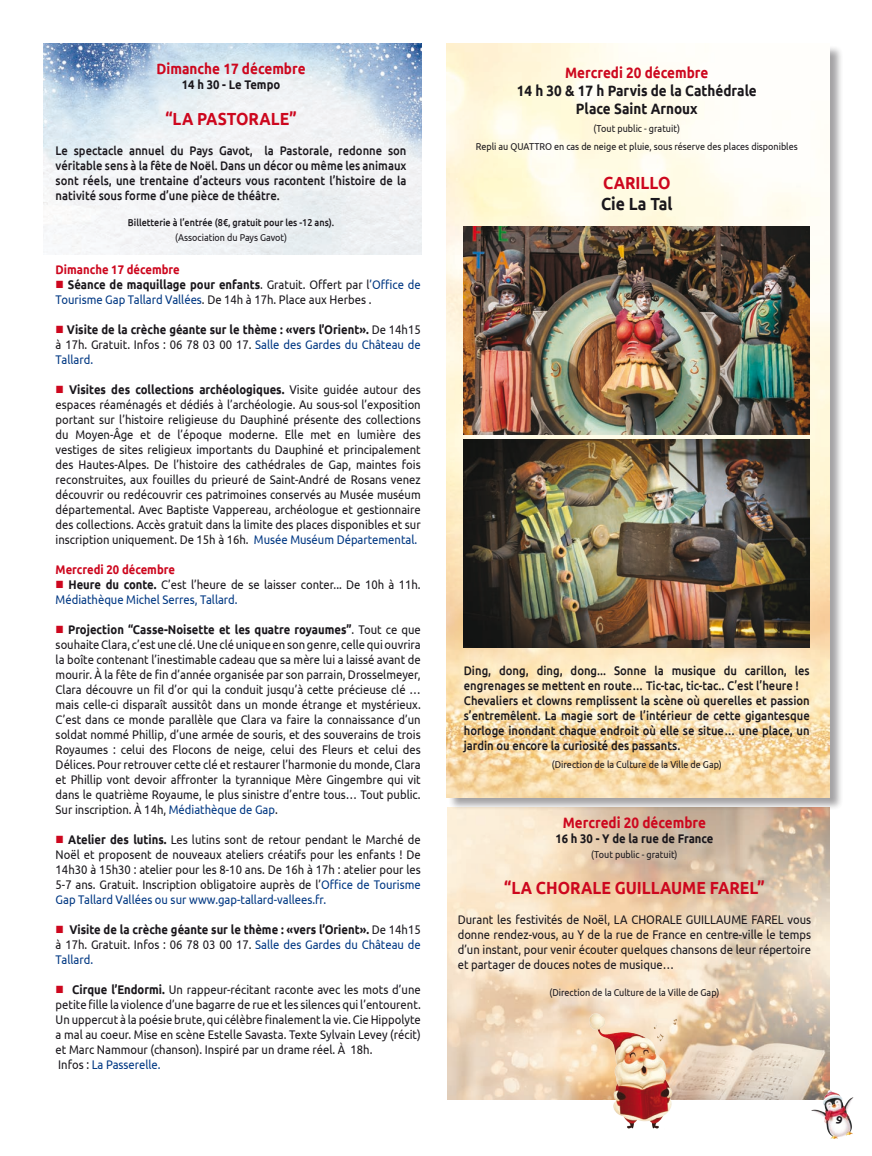
<style>
.page{position:relative;width:872px;height:1156px;background:#fff}
.page>*{position:absolute;margin:0;border:0;box-sizing:border-box;transform-origin:0 0}
.t1{font:700 17.5px "Ubuntu";color:#cd071e;scale:.9 1}
.t2{font:700 17.5px "Ubuntu";color:#1a171c;scale:.9 1}
.t3{font:700 15px "Ubuntu";color:#cd071e;scale:.9 1}
.t4{font:700 15px "Ubuntu";color:#1a171c;scale:.9 1}
.t5{font:12.5px/15px "Ubuntu";color:#1a171c;text-align:justify;scale:.9 1}
.t6{font:500 12.5px/15px "Ubuntu";color:#1a171c;text-align:justify;scale:.9 1}
.t7{font:700 12.5px/15px "Ubuntu";color:#1a171c;text-align:justify;scale:.9 1}
.t8{font:700 12.5px "Ubuntu";color:#cd071e;scale:.9 1}
.t9{font:12.5px "Ubuntu";color:#003883;scale:.9 1}
.t10{font:10px "Ubuntu";color:#1a171c;scale:.9 1}
.t11{font:500 10px "Ubuntu";color:#1a171c;scale:.9 1}
.s1{color:#cd071e}
.s2{font-weight:700}
.s3{color:#003883}
.s4{font-weight:400}
.s5{font-weight:400;color:#003883}
.s6{color:#1a171c}
</style>
<div class="page">
<img style="left:447px;top:811px;width:383px;height:288px">
<img style="left:810px;top:1087px;width:44px;height:52px">
<img style="left:43px;top:44px;width:378px;height:210px">
<div style="left:447px;top:44px;width:397px;height:767px;background:#1a171c;opacity:.5"></div>
<img style="left:446px;top:44px;width:383px;height:752px">
<img style="left:464px;top:227px;width:345px;height:207px">
<img style="left:575px;top:1008px;width:129px;height:121px">
<img style="left:464px;top:439px;width:345px;height:208px">
<svg style="left:835px;top:1114px;width:8px;height:10px"></svg>
<p class="t3" style="left:157px;top:60px;width:167px">Dimanche 17 décembre</p>
<p class="t7" style="left:182px;top:77px;width:111px">14 h 30 - Le Tempo</p>
<p class="t1" style="left:165px;top:108px;width:147px">“LA PASTORALE”</p>
<p class="t6" style="left:56px;top:143px;width:391px">Le spectacle annuel du Pays Gavot, la Pastorale, redonne son véritable sens à la fête de Noël. Dans un décor ou même les animaux sont réels, une trentaine d’acteurs vous racontent l’histoire de la nativité sous forme d’une pièce de théâtre.</p>
<p class="t11" style="left:128px;top:216px;width:231px">Billetterie à l’entrée (8€, gratuit pour les -12 ans).</p>
<p class="t10" style="left:175px;top:231px;width:126px">(Association du Pays Gavot)</p>
<p class="t8" style="left:56px;top:261px;width:139px">Dimanche 17 décembre</p>
<p class="t5" style="left:56px;top:276px;width:407px"><span class="s1">■</span> <span class="s2">Séance de maquillage pour enfants</span>. Gratuit. Offert par l<span class="s3">’Office de<br>Tourisme Gap Tallard Vallées</span>. De 14h à 17h. Place aux Herbes .</p>
<p class="t7" style="left:56px;top:321px;width:407px"><span class="s1">■</span> Visite de la crèche géante sur le thème : «vers l’Orient». <span class="s4">De 14h15 à 17h. Gratuit. Infos : 06 78 03 00 17.</span> <span class="s5">Salle des Gardes du Château de Tallard.</span></p>
<p class="t5" style="left:56px;top:381px;width:407px"><span class="s1">■</span> <span class="s2">Visites des collections archéologiques.</span> Visite guidée autour des espaces réaménagés et dédiés à l’archéologie. Au sous-sol l’exposition portant sur l’histoire religieuse du Dauphiné présente des collections du Moyen-Âge et de l’époque moderne. Elle met en lumière des vestiges de sites religieux importants du Dauphiné et principalement des Hautes-Alpes. De l’histoire des cathédrales de Gap, maintes fois reconstruites, aux fouilles du prieuré de Saint-André de Rosans venez découvrir ou redécouvrir ces patrimoines conservés au Musée muséum départemental. Avec Baptiste Vappereau, archéologue et gestionnaire des collections. Accès gratuit dans la limite des places disponibles et sur inscription uniquement. De 15h à 16h. <span class="s3">Musée Muséum Départemental.</span></p>
<p class="t8" style="left:56px;top:561px;width:134px">Mercredi 20 décembre</p>
<p class="t5" style="left:56px;top:576px;width:407px"><span class="s1">■</span> <span class="s2">Heure du conte.</span> C’est l’heure de se laisser conter... De 10h à 11h.<br><span class="s3">Médiathèque Michel Serres, Tallard.</span></p>
<p class="t5" style="left:56px;top:621px;width:407px"><span class="s1">■</span> <span class="s2">Projection “Casse-Noisette et les quatre royaumes”</span>. Tout ce que souhaite Clara, c’est une clé. Une clé unique en son genre, celle qui ouvrira la boîte contenant l’inestimable cadeau que sa mère lui a laissé avant de mourir. À la fête de fin d’année organisée par son parrain, Drosselmeyer, Clara découvre un fil d’or qui la conduit jusqu’à cette précieuse clé … mais celle-ci disparaît aussitôt dans un monde étrange et mystérieux.<br>C’est dans ce monde parallèle que Clara va faire la connaissance d’un soldat nommé Phillip, d’une armée de souris, et des souverains de trois Royaumes : celui des Flocons de neige, celui des Fleurs et celui des Délices. Pour retrouver cette clé et restaurer l’harmonie du monde, Clara et Phillip vont devoir affronter la tyrannique Mère Gingembre qui vit dans le quatrième Royaume, le plus sinistre d’entre tous… Tout public.<br>Sur inscription. À 14h, <span class="s3">Médiathèque de Gap</span>.</p>
<p class="t5" style="left:56px;top:831px;width:407px"><span class="s1">■</span> <span class="s2">Atelier des lutins.</span> Les lutins sont de retour pendant le Marché de Noël et proposent de nouveaux ateliers créatifs pour les enfants ! De 14h30 à 15h30 : atelier pour les 8-10 ans. De 16h à 17h : atelier pour les 5-7 ans. Gratuit. Inscription obligatoire auprès de l’<span class="s3">Office de Tourisme Gap Tallard Vallées ou sur www.gap-tallard-vallees.fr.</span></p>
<p class="t7" style="left:56px;top:921px;width:407px"><span class="s1">■</span> Visite de la crèche géante sur le thème : «vers l’Orient». <span class="s4">De 14h15 à 17h. Gratuit. Infos : 06 78 03 00 17.</span> <span class="s5">Salle des Gardes du Château de Tallard.</span></p>
<p class="t5" style="left:56px;top:981px;width:407px"><span class="s1">■</span> <span class="s2">Cirque l’Endormi.</span> Un rappeur-récitant raconte avec les mots d’une petite fille la violence d’une bagarre de rue et les silences qui l’entourent.<br>Un uppercut à la poésie brute, qui célèbre finalement la vie. Cie Hippolyte a mal au coeur. Mise en scène Estelle Savasta. Texte Sylvain Levey (récit) et Marc Nammour (chanson). Inspiré par un drame réel. À 18h.</p>
<p class="t9" style="left:58px;top:1056px;width:115px"><span class="s6">Infos :</span> La Passerelle.</p>
<p class="t3" style="left:565px;top:63px;width:161px">Mercredi 20 décembre</p>
<p class="t4" style="left:517px;top:81px;width:268px">14 h 30 &amp; 17 h Parvis de la Cathédrale</p>
<p class="t4" style="left:576px;top:99px;width:137px">Place Saint Arnoux</p>
<p class="t10" style="left:593px;top:122px;width:97px">(Tout public - gratuit)</p>
<p class="t10" style="left:476px;top:140px;width:359px">Repli au QUATTRO en cas de neige et pluie, sous réserve des places disponibles</p>
<p class="t1" style="left:603px;top:172px;width:76px">CARILLO</p>
<p class="t2" style="left:601px;top:193px;width:81px">Cie La Tal</p>
<p class="t6" style="left:464px;top:662px;width:386px">Ding, dong, ding, dong... Sonne la musique du carillon, les engrenages se mettent en route… Tic-tac, tic-tac.. C’est l’heure !</p>
<p class="t6" style="left:464px;top:692px;width:386px">Chevaliers et clowns remplissent la scène où querelles et passion s’entremêlent. La magie sort de l’intérieur de cette gigantesque horloge inondant chaque endroit où elle se situe… une place, un jardin ou encore la curiosité des passants.</p>
<p class="t10" style="left:552px;top:758px;width:190px">(Direction de la Culture de la Ville de Gap)</p>
<p class="t3" style="left:563px;top:813px;width:161px">Mercredi 20 décembre</p>
<p class="t7" style="left:555px;top:830px;width:177px">16 h 30 - Y de la rue de France</p>
<p class="t10" style="left:591px;top:848px;width:97px">(Tout public - gratuit)</p>
<p class="t1" style="left:504px;top:876px;width:291px">“LA CHORALE GUILLAUME FAREL”</p>
<p class="t5" style="left:458px;top:911px;width:394px">Durant les festivités de Noël, LA CHORALE GUILLAUME FAREL vous donne rendez-vous, au Y de la rue de France en centre-ville le temps d’un instant, pour venir écouter quelques chansons de leur répertoire et partager de douces notes de musique…</p>
<p class="t10" style="left:549px;top:986px;width:190px">(Direction de la Culture de la Ville de Gap)</p>
</div>
